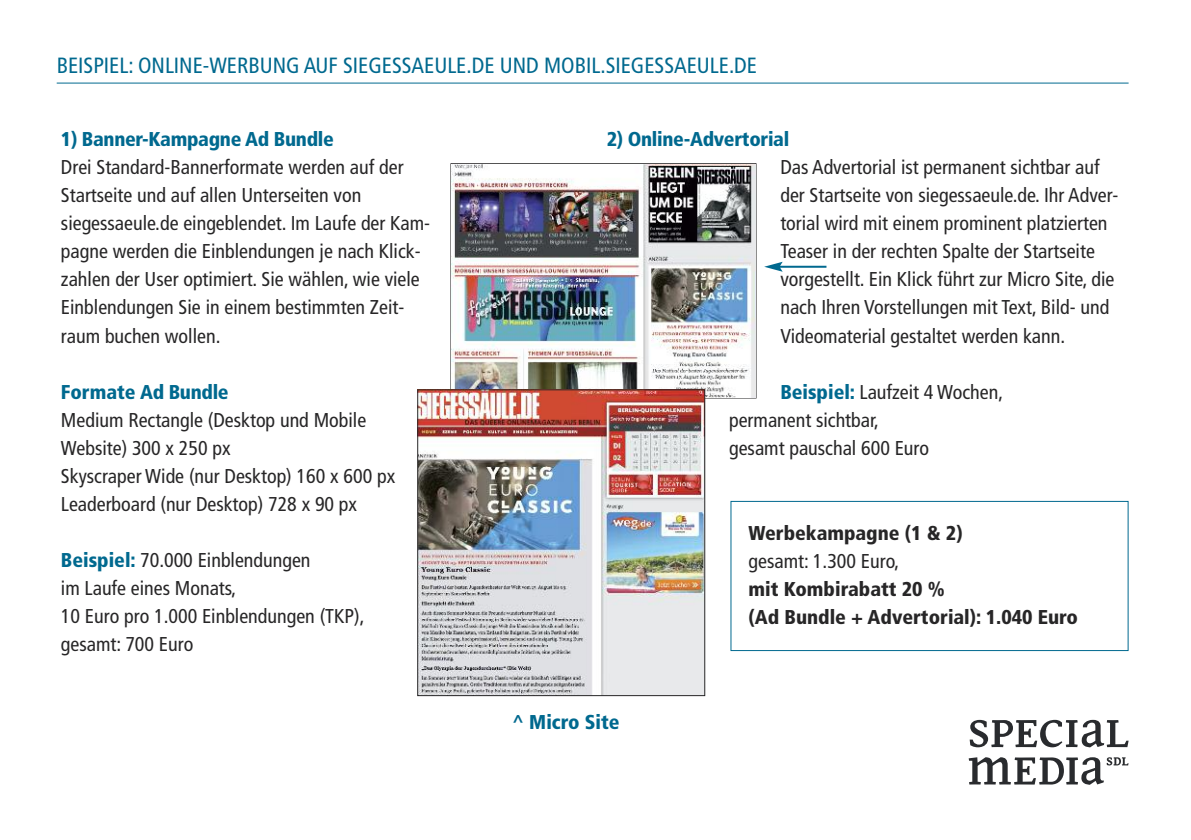
<style>
.page{position:relative;width:1191px;height:840px;background:#fff}
.page>*{position:absolute;margin:0;border:0;box-sizing:border-box;transform-origin:0 0}
.t1{font:condensed 22px "Frutiger";color:#00698f}
.t2{font:condensed 20px/28px "Frutiger";color:#272627}
.t3{font:900 condensed 20px "Frutiger";letter-spacing:-.015em;color:#00698f}
.t4{font:900 condensed 20px/28px "Frutiger";color:#272627}
.s1{font-weight:900;color:#00698f}
</style>
<div class="page">
<svg style="left:968px;top:757px;width:160px;height:27px"></svg>
<svg style="left:969px;top:719px;width:159px;height:28px"></svg>
<hr style="left:57px;top:83px;width:1071px;height:1px;background:#00698f">
<img style="left:451px;top:164px;width:304px;height:233px">
<img style="left:419px;top:391px;width:284px;height:302px">
<div style="left:417px;top:389px;width:288px;height:306px;border:1px solid #272627"></div>
<div style="left:730px;top:500px;width:398px;height:150px;border:1px solid #00698f"></div>
<hr style="left:779px;top:265px;width:47px;height:2px;background:#00698f">
<svg style="left:764px;top:262px;width:18px;height:9px"></svg>
<p class="t1" style="left:57px;top:57px;width:702px">BEISPIEL: ONLINE-WERBUNG AUF SIEGESSAEULE.DE UND MOBIL.SIEGESSAEULE.DE</p>
<p class="t3" style="left:61px;top:131px;width:274px">1) Banner-Kampagne Ad Bundle</p>
<p class="t2" style="left:61px;top:155px;width:371px">Drei Standard-Bannerformate werden auf der Startseite und auf allen Unterseiten von siegessaeule.de eingeblendet. Im Laufe der Kam&shy;pagne werden die Einblendungen je nach Klick&shy;zahlen der User optimiert. Sie wählen, wie viele Einblendungen Sie in einem bestimmten Zeit&shy;raum buchen wollen.</p>
<p class="t3" style="left:61px;top:383px;width:169px">Formate Ad Bundle</p>
<p class="t2" style="left:61px;top:407px;width:336px">Medium Rectangle (Desktop und Mobile Website) 300 x 250 px<br>Skyscraper Wide (nur Desktop) 160 x 600 px Leaderboard (nur Desktop) 728 x 90 px</p>
<p class="t2" style="left:61px;top:547px;width:305px"><span class="s1">Beispiel:</span> 70.000 Einblendungen<br>im Laufe eines Monats,<br>10 Euro pro 1.000 Einblendungen (TKP), gesamt: 700 Euro</p>
<p class="t3" style="left:607px;top:131px;width:184px">2) Online-Advertorial</p>
<p class="t2" style="left:780px;top:155px;width:340px">Das Advertorial ist permanent sichtbar auf der Startseite von siegessaeule.de. Ihr Adver&shy;torial wird mit einem prominent platzierten Teaser in der rechten Spalte der Startseite vorgestellt. Ein Klick führt zur Micro Site, die nach Ihren Vorstellungen mit Text, Bild- und Videomaterial gestaltet werden kann.</p>
<p class="t2" style="left:729px;top:379px;width:275px;text-indent:51px"><span class="s1">Beispiel:</span> Laufzeit 4 Wochen, permanent sichtbar,<br>gesamt pauschal 600 Euro</p>
<p class="t3" style="left:512px;top:713px;width:109px">^ Micro Site</p>
<p class="t4" style="left:748px;top:520px;width:215px">Werbekampagne (1 &amp; 2)</p>
<p class="t2" style="left:748px;top:548px;width:152px">gesamt: 1.300 Euro,</p>
<p class="t4" style="left:748px;top:576px;width:331px">mit Kombirabatt 20 %<br>(Ad Bundle + Advertorial): 1.040 Euro</p>
</div>
